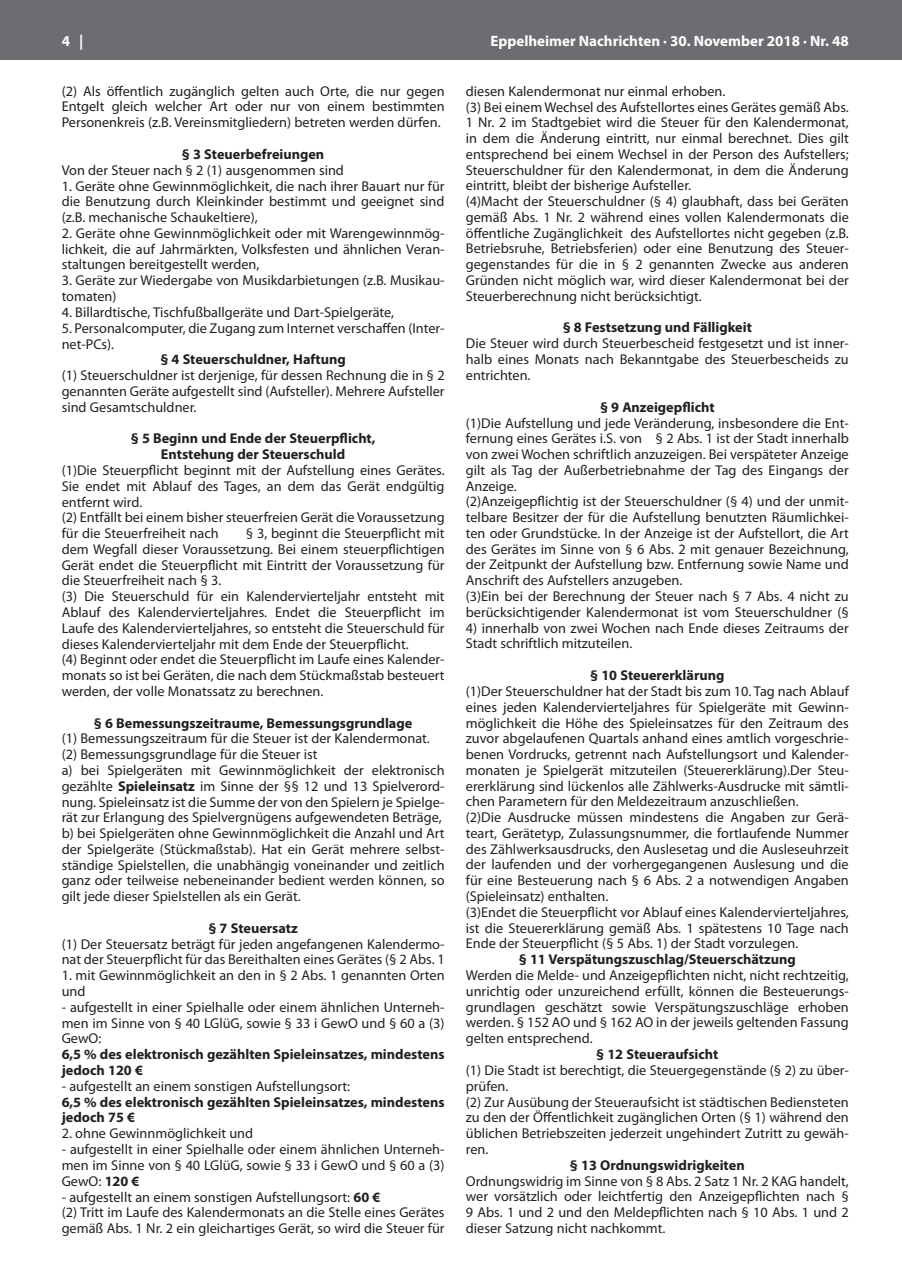
<style>
.page{position:relative;width:902px;height:1280px;background:#fff}
.page>*{position:absolute;margin:0;border:0;box-sizing:border-box;transform-origin:0 0}
.t1{font:700 15px "Myriad Pro";color:#fff}
.t2{font:14.25px/15.8px "Myriad Pro";color:#231f20}
.t3{font:700 14.25px/15.8px "Myriad Pro";color:#231f20}
.s1{font-weight:700}
</style>
<div class="page">
<div style="left:0;top:0;width:901px;height:60px;background:#6c6d70"></div>
<p class="t1" style="left:62px;top:31px;width:23px">4 |</p>
<p class="t1" style="left:490px;top:31px;width:360px">Eppelheimer Nachrichten · 30. November 2018 · Nr. 48</p>
<p class="t2" style="left:62px;top:83px;width:384px;text-align:justify">(2) Als öffentlich zugänglich gelten auch Orte, die nur gegen Entgelt gleich welcher Art oder nur von einem bestimmten Personenkreis (z.B. Vereinsmitgliedern) betreten werden dürfen.</p>
<p class="t3" style="left:182px;top:146px;width:144px">§ 3 Steuerbefreiungen</p>
<p class="t2" style="left:62px;top:162px;width:284px">Von der Steuer nach § 2 (1) ausgenommen sind</p>
<p class="t2" style="left:62px;top:178px;width:384px;text-align:justify">1. Geräte ohne Gewinnmöglichkeit, die nach ihrer Bauart nur für die Benutzung durch Kleinkinder bestimmt und geeignet sind (z.B. mechanische Schaukeltiere),</p>
<p class="t2" style="left:62px;top:225px;width:384px;text-align:justify">2. Geräte ohne Gewinnmöglichkeit oder mit Warengewinnmög&shy;lichkeit, die auf Jahrmärkten, Volksfesten und ähnlichen Veran&shy;staltungen bereitgestellt werden,</p>
<p class="t2" style="left:62px;top:272px;width:384px">3. Geräte zur Wiedergabe von Musikdarbietungen (z.B. Musikau&shy;tomaten)</p>
<p class="t2" style="left:62px;top:304px;width:334px">4. Billardtische, Tischfußballgeräte und Dart-Spielgeräte,</p>
<p class="t2" style="left:62px;top:320px;width:384px">5. Personalcomputer, die Zugang zum Internet verschaffen (Inter&shy;net-PCs).</p>
<p class="t3" style="left:160px;top:351px;width:187px">§ 4 Steuerschuldner, Haftung</p>
<p class="t2" style="left:62px;top:367px;width:384px;text-align:justify">(1) Steuerschuldner ist derjenige, für dessen Rechnung die in § 2 genannten Geräte aufgestellt sind (Aufsteller). Mehrere Aufsteller sind Gesamtschuldner.</p>
<p class="t3" style="left:131px;top:430px;width:246px;text-align:center">§ 5 Beginn und Ende der Steuerpflicht,<br>Entstehung der Steuerschuld</p>
<p class="t2" style="left:62px;top:462px;width:384px">(1)Die Steuerpflicht beginnt mit der Aufstellung eines Gerätes.<br>Sie endet mit Ablauf des Tages, an dem das Gerät endgültig entfernt wird.<br>(2) Entfällt bei einem bisher steuerfreien Gerät die Voraussetzung für die Steuerfreiheit nach</p>
<p class="t2" style="left:466px;top:83px;width:384px">diesen Kalendermonat nur einmal erhoben.<br>(3) Bei einem Wechsel des Aufstellortes eines Gerätes gemäß Abs.<br>1 Nr. 2 im Stadtgebiet wird die Steuer für den Kalendermonat, in dem die Änderung eintritt, nur einmal berechnet. Dies gilt entsprechend bei einem Wechsel in der Person des Aufstellers; Steuerschuldner für den Kalendermonat, in dem die Änderung eintritt, bleibt der bisherige Aufsteller.<br>(4)Macht der Steuerschuldner (§ 4) glaubhaft, dass bei Geräten gemäß Abs. 1 Nr. 2 während eines vollen Kalendermonats die öffentliche Zugänglichkeit des Aufstellortes nicht gegeben (z.B.<br>Betriebsruhe, Betriebsferien) oder eine Benutzung des Steuer&shy;gegenstandes für die in § 2 genannten Zwecke aus anderen Gründen nicht möglich war, wird dieser Kalendermonat bei der Steuerberechnung nicht berücksichtigt.</p>
<p class="t3" style="left:562px;top:319px;width:191px">§ 8 Festsetzung und Fälligkeit</p>
<p class="t2" style="left:466px;top:335px;width:384px;text-align:justify">Die Steuer wird durch Steuerbescheid festgesetzt und ist inner&shy;halb eines Monats nach Bekanntgabe des Steuerbescheids zu entrichten.</p>
<p class="t3" style="left:600px;top:398px;width:116px">§ 9 Anzeigepflicht</p>
<p class="t2" style="left:466px;top:415px;width:384px">(1)Die Aufstellung und jede Veränderung, insbesondere die Ent&shy;fernung eines Gerätes i.S. von § 2 Abs. 1 ist der Stadt innerhalb von zwei Wochen schriftlich anzuzeigen. Bei verspäteter Anzeige gilt als Tag der Außerbetriebnahme der Tag des Eingangs der Anzeige.<br>(2)Anzeigepflichtig ist der Steuerschuldner (§ 4) und der unmit&shy;telbare Besitzer der für die Aufstellung benutzten Räumlichkei&shy;ten oder Grundstücke. In der Anzeige ist der Aufstellort, die Art des Gerätes im Sinne von § 6 Abs. 2 mit genauer Bezeichnung, der Zeitpunkt der Aufstellung bzw. Entfernung sowie Name und Anschrift des Aufstellers anzugeben.<br>(3)Ein bei der Berechnung der Steuer nach § 7 Abs. 4 nicht zu berücksichtigender Kalendermonat ist vom Steuerschuldner (§</p>
<p class="t2" style="left:466px;top:620px;width:384px">4) innerhalb von zwei Wochen nach Ende dieses Zeitraums der<br>Stadt schriftlich mitzuteilen.</p>
<p class="t3" style="left:590px;top:667px;width:136px">§ 10 Steuererklärung</p>
<p class="t2" style="left:466px;top:683px;width:384px">(1)Der Steuerschuldner hat der Stadt bis zum 10. Tag nach Ablauf eines jeden Kalendervierteljahres für Spielgeräte mit Gewinn&shy;möglichkeit die Höhe des Spieleinsatzes für den Zeitraum des zuvor abgelaufenen Quartals anhand eines amtlich vorgeschrie&shy;benen Vordrucks, getrennt nach Aufstellungsort und Kalender&shy;monaten je Spielgerät mitzuteilen (Steuererklärung).Der Steu&shy;ererklärung sind lückenlos alle Zählwerks-Ausdrucke mit sämtli&shy;chen Parametern für den Meldezeitraum anzuschließen.<br>(2)Die Ausdrucke müssen mindestens die Angaben zur Gerä&shy;teart, Gerätetyp, Zulassungsnummer, die fortlaufende Nummer des Zählwerksausdrucks, den Auslesetag und die Ausleseuhrzeit der laufenden und der vorhergegangenen Auslesung und die für eine Besteuerung nach § 6 Abs. 2 a notwendigen Angaben (Spieleinsatz) enthalten.<br>(3)Endet die Steuerpflicht vor Ablauf eines Kalendervierteljahres, ist die Steuererklärung gemäß Abs. 1 spätestens 10 Tage nach Ende der Steuerpflicht (§ 5 Abs. 1) der Stadt vorzulegen.</p>
<p class="t3" style="left:519px;top:951px;width:278px">§ 11 Verspätungszuschlag/Steuerschätzung</p>
<p class="t2" style="left:466px;top:967px;width:384px;text-align:justify">Werden die Melde- und Anzeigepflichten nicht, nicht rechtzeitig, unrichtig oder unzureichend erfüllt, können die Besteuerungs&shy;grundlagen geschätzt sowie Verspätungszuschläge erhoben werden. § 152 AO und § 162 AO in der jeweils geltenden Fassung gelten entsprechend.</p>
<p class="t3" style="left:596px;top:1046px;width:124px">§ 12 Steueraufsicht</p>
<p class="t2" style="left:466px;top:1062px;width:384px">(1) Die Stadt ist berechtigt, die Steuergegenstände (§ 2) zu über&shy;prüfen.<br>(2) Zur Ausübung der Steueraufsicht ist städtischen Bediensteten zu den der Öffentlichkeit zugänglichen Orten (§ 1) während den üblichen Betriebszeiten jederzeit ungehindert Zutritt zu gewäh&shy;ren.</p>
<p class="t3" style="left:570px;top:1156px;width:176px">§ 13 Ordnungswidrigkeiten</p>
<p class="t2" style="left:466px;top:1173px;width:384px;text-align:justify">Ordnungswidrig im Sinne von § 8 Abs. 2 Satz 1 Nr. 2 KAG handelt, wer vorsätzlich oder leichtfertig den Anzeigepflichten nach § 9 Abs. 1 und 2 und den Meldepflichten nach § 10 Abs. 1 und 2 dieser Satzung nicht nachkommt.</p>
<p class="t2" style="left:62px;top:525px;width:384px;text-indent:184px">§ 3, beginnt die Steuerpflicht mit dem Wegfall dieser Voraussetzung. Bei einem steuerpflichtigen Gerät endet die Steuerpflicht mit Eintritt der Voraussetzung für die Steuerfreiheit nach § 3.<br>(3) Die Steuerschuld für ein Kalendervierteljahr entsteht mit Ablauf des Kalendervierteljahres. Endet die Steuerpflicht im Laufe des Kalendervierteljahres, so entsteht die Steuerschuld für dieses Kalendervierteljahr mit dem Ende der Steuerpflicht.<br>(4) Beginnt oder endet die Steuerpflicht im Laufe eines Kalender&shy;monats so ist bei Geräten, die nach dem Stückmaßstab besteuert werden, der volle Monatssatz zu berechnen.</p>
<p class="t3" style="left:94px;top:714px;width:320px">§ 6 Bemessungszeitraume, Bemessungsgrundlage</p>
<p class="t2" style="left:62px;top:730px;width:384px">(1) Bemessungszeitraum für die Steuer ist der Kalendermonat. (2) Bemessungsgrundlage für die Steuer ist<br>a) bei Spielgeräten mit Gewinnmöglichkeit der elektronisch gezählte <span class="s1">Spieleinsatz</span> im Sinne der §§ 12 und 13 Spielverord&shy;nung. Spieleinsatz ist die Summe der von den Spielern je Spielge&shy;rät zur Erlangung des Spielvergnügens aufgewendeten Beträge, b) bei Spielgeräten ohne Gewinnmöglichkeit die Anzahl und Art der Spielgeräte (Stückmaßstab). Hat ein Gerät mehrere selbst&shy;ständige Spielstellen, die unabhängig voneinander und zeitlich ganz oder teilweise nebeneinander bedient werden können, so gilt jede dieser Spielstellen als ein Gerät.</p>
<p class="t3" style="left:208px;top:920px;width:91px">§ 7 Steuersatz</p>
<p class="t2" style="left:62px;top:936px;width:384px">(1) Der Steuersatz beträgt für jeden angefangenen Kalendermo&shy;nat der Steuerpflicht für das Bereithalten eines Gerätes (§ 2 Abs. 1</p>
<p class="t2" style="left:62px;top:967px;width:384px">1. mit Gewinnmöglichkeit an den in § 2 Abs. 1 genannten Orten und</p>
<p class="t2" style="left:62px;top:999px;width:384px;text-align:justify">- aufgestellt in einer Spielhalle oder einem ähnlichen Unterneh&shy;men im Sinne von § 40 LGlüG, sowie § 33 i GewO und § 60 a (3)<br>GewO:</p>
<p class="t3" style="left:62px;top:1046px;width:384px">6,5 % des elektronisch gezählten Spieleinsatzes, mindestens jedoch 120 €</p>
<p class="t2" style="left:62px;top:1078px;width:290px">- aufgestellt an einem sonstigen Aufstellungsort:</p>
<p class="t3" style="left:62px;top:1093px;width:384px">6,5 % des elektronisch gezählten Spieleinsatzes, mindestens jedoch 75 €</p>
<p class="t2" style="left:62px;top:1125px;width:193px">2. ohne Gewinnmöglichkeit und</p>
<p class="t2" style="left:62px;top:1141px;width:384px;text-align:justify">- aufgestellt in einer Spielhalle oder einem ähnlichen Unterneh&shy;men im Sinne von § 40 LGlüG, sowie § 33 i GewO und § 60 a (3)<br>GewO: <span class="s1">120 €</span></p>
<p class="t2" style="left:62px;top:1188px;width:384px">- aufgestellt an einem sonstigen Aufstellungsort: <span class="s1">60 €<br></span>(2) Tritt im Laufe des Kalendermonats an die Stelle eines Gerätes gemäß Abs. 1 Nr. 2 ein gleichartiges Gerät, so wird die Steuer für</p>
</div>
